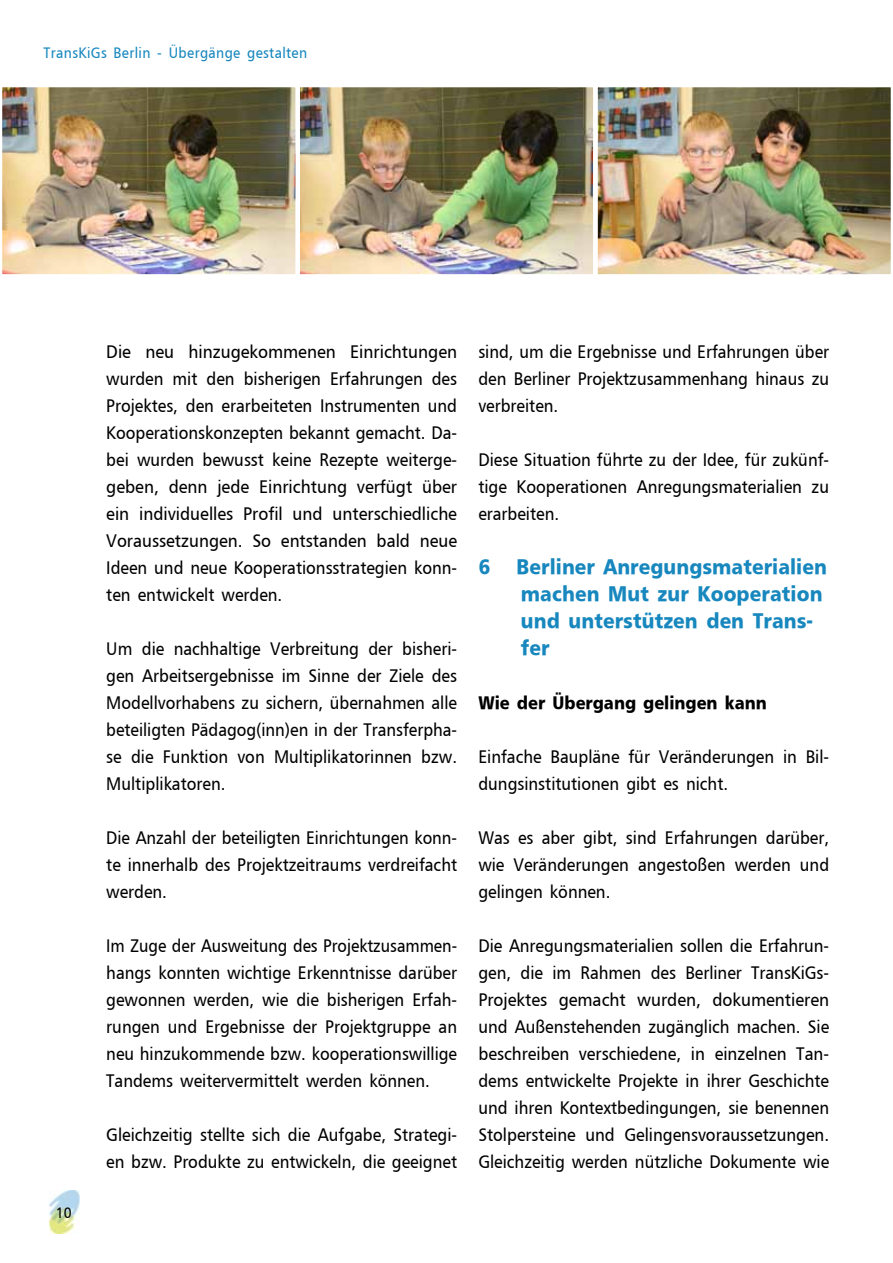
<style>
.page{position:relative;width:893px;height:1263px;background:#fff}
.page>*{position:absolute;margin:0;border:0;box-sizing:border-box;transform-origin:0 0}
.t1{font:21px/27px "Sen BJS Bold";letter-spacing:.005em;color:#1787be}
.t2{font:18px/27px "Sen BJS Normal";color:#000;text-align:justify}
.t3{font:18px "Sen BJS Bold";color:#000}
.t4{font:15px "Sen BJS Normal";letter-spacing:.025em;color:#1787be}
.t5{font:15px "Sen BJS Normal";color:#000}
</style>
<div class="page">
<img style="left:300px;top:88px;width:293px;height:186px">
<img style="left:598px;top:87px;width:293px;height:188px">
<div style="left:295px;top:83px;width:303px;height:196px;border:4px solid #fff"></div>
<img style="left:2px;top:83px;width:298px;height:196px">
<img style="left:49px;top:1191px;width:31px;height:42px">
<p class="t4" style="left:44px;top:43px;width:265px">TransKiGs Berlin - Übergänge gestalten</p>
<p class="t5" style="left:56px;top:1203px;width:17px">10</p>
<p class="t2" style="left:106px;top:338px;width:352px">Die neu hinzugekommenen Einrichtungen wurden mit den bisherigen Erfahrungen des Projektes, den erarbeiteten Instrumenten und Kooperationskonzepten bekannt gemacht. Da&shy;bei wurden bewusst keine Rezepte weiterge&shy;geben, denn jede Einrichtung verfügt über ein individuelles Profil und unterschiedliche Voraussetzungen. So entstanden bald neue Ideen und neue Kooperationsstrategien konn&shy;ten entwickelt werden.</p>
<p class="t2" style="left:106px;top:635px;width:352px">Um die nachhaltige Verbreitung der bisheri&shy;gen Arbeitsergebnisse im Sinne der Ziele des Modellvorhabens zu sichern, übernahmen alle beteiligten Pädagog(inn)en in der Transferpha&shy;se die Funktion von Multiplikatorinnen bzw.<br>Multiplikatoren.</p>
<p class="t2" style="left:106px;top:824px;width:352px">Die Anzahl der beteiligten Einrichtungen konn&shy;te innerhalb des Projektzeitraums verdreifacht werden.</p>
<p class="t2" style="left:106px;top:932px;width:352px">Im Zuge der Ausweitung des Projektzusammen&shy;hangs konnten wichtige Erkenntnisse darüber gewonnen werden, wie die bisherigen Erfah&shy;rungen und Ergebnisse der Projektgruppe an neu hinzukommende bzw. kooperationswillige Tandems weitervermittelt werden können.</p>
<p class="t2" style="left:106px;top:1121px;width:352px">Gleichzeitig stellte sich die Aufgabe, Strategi&shy;en bzw. Produkte zu entwickeln, die geeignet</p>
<p class="t2" style="left:478px;top:338px;width:352px">sind, um die Ergebnisse und Erfahrungen über den Berliner Projektzusammenhang hinaus zu verbreiten.</p>
<p class="t2" style="left:478px;top:446px;width:352px">Diese Situation führte zu der Idee, für zukünf&shy;tige Kooperationen Anregungsmaterialien zu erarbeiten.</p>
<p class="t1" style="left:478px;top:553px;width:13px">6</p>
<p class="t1" style="left:517px;top:553px;width:312px">Berliner Anregungsmaterialien machen Mut zur Kooperation und unterstützen den Trans&shy;fer</p>
<p class="t3" style="left:478px;top:691px;width:290px">Wie der Übergang gelingen kann</p>
<p class="t2" style="left:478px;top:743px;width:352px">Einfache Baupläne für Veränderungen in Bil&shy;dungsinstitutionen gibt es nicht.</p>
<p class="t2" style="left:478px;top:824px;width:352px">Was es aber gibt, sind Erfahrungen darüber, wie Veränderungen angestoßen werden und gelingen können.</p>
<p class="t2" style="left:478px;top:932px;width:352px">Die Anregungsmaterialien sollen die Erfahrun&shy;gen, die im Rahmen des Berliner TransKiGs-Projektes gemacht wurden, dokumentieren und Außenstehenden zugänglich machen. Sie beschreiben verschiedene, in einzelnen Tan&shy;dems entwickelte Projekte in ihrer Geschichte und ihren Kontextbedingungen, sie benennen Stolpersteine und Gelingensvoraussetzungen.<br>Gleichzeitig werden nützliche Dokumente wie</p>
</div>
